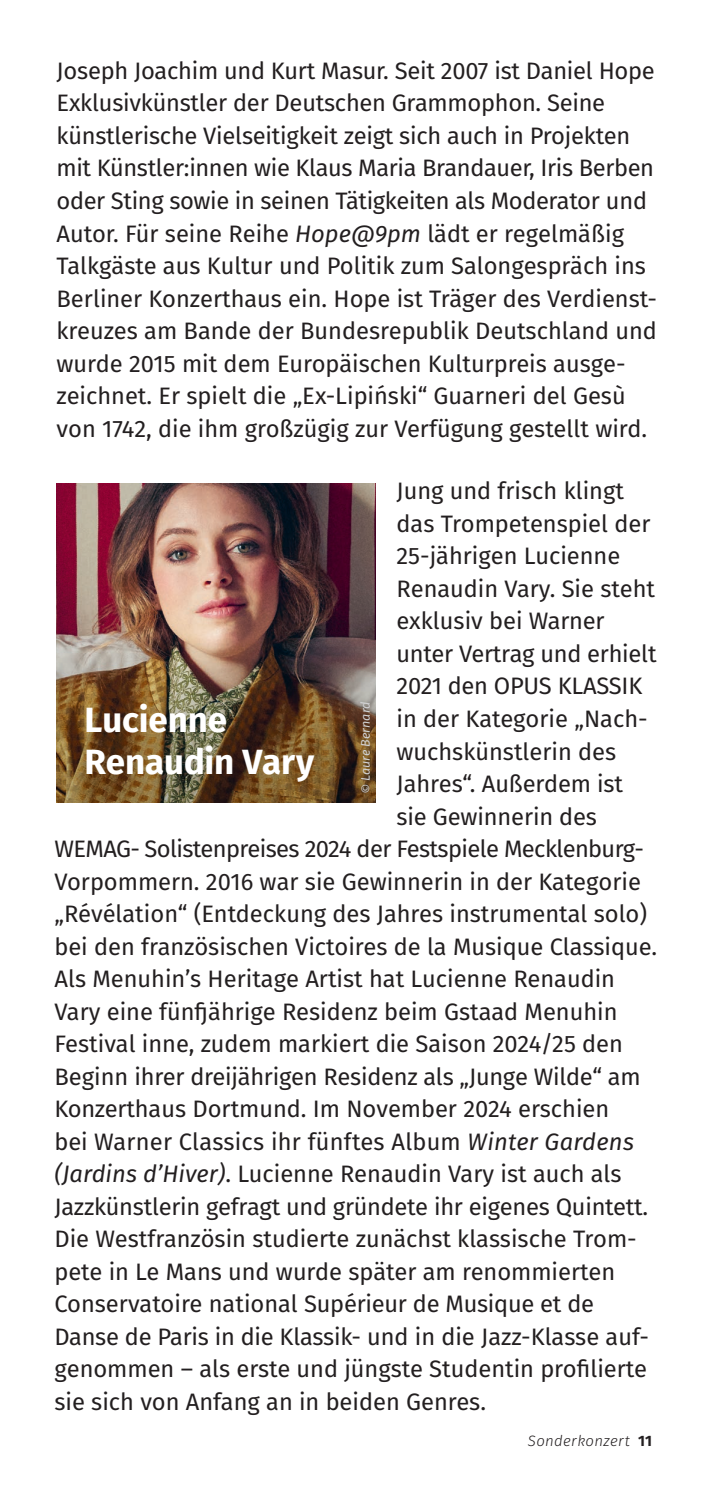
<style>
.page{position:relative;width:709px;height:1489px;background:#fff}
.page>*{position:absolute;margin:0;border:0;box-sizing:border-box;transform-origin:0 0}
.Künstler-Bio___Headline{font:700 35px "Fira Sans";color:#fff}
.Fließtext{font:23.75px/32.5px "Fira Sans";color:#231f20}
.t1{font:italic 300 15px "Fira Sans";letter-spacing:.025em;color:#231f20}
.Fotocredit{font:italic 12.5px "Fira Sans";color:#d1d2d4}
.s1{font-style:italic}
.s2{font-weight:700;font-style:normal}
</style>
<div class="page">
<img style="left:56px;top:483px;width:319px;height:156px">
<img style="left:56px;top:639px;width:319px;height:163px">
<p class="Fließtext" style="left:57px;top:54px;width:602px">Joseph Joachim und Kurt Masur. Seit 2007 ist Daniel Hope Exklusivkünstler der Deutschen Grammophon. Seine künstlerische Vielseitigkeit zeigt sich auch in Projekten mit Künstler:innen wie Klaus Maria Brandauer, Iris Berben oder Sting sowie in seinen Tätigkeiten als Moderator und Autor. Für seine Reihe <span class="s1">Hope@9pm</span> lädt er regelmäßig Talkgäste aus Kultur und Politik zum Salongespräch ins Berliner Konzerthaus ein. Hope ist Träger des Verdienst&shy;kreuzes am Bande der Bundesrepublik Deutschland und wurde 2015 mit dem Europäischen Kulturpreis ausge&shy;zeichnet. Er spielt die „Ex-Lipiński“ Guarneri del Gesù von 1742, die ihm großzügig zur Verfügung gestellt wird.</p>
<p class="Fließtext" style="left:396px;top:474px;width:262px">Jung und frisch klingt das Trompetenspiel der<br>25-jährigen Lucienne<br>Renaudin Vary. Sie steht exklusiv bei Warner unter Vertrag und erhielt<br>2021 den OPUS KLASSIK in der Kategorie „Nach&shy;wuchskünstlerin des<br>Jahres“. Außerdem ist</p>
<p class="Fließtext" style="left:396px;top:799px;width:202px">sie Gewinnerin des</p>
<p class="Fließtext" style="left:54px;top:831px;width:604px">WEMAG- Solistenpreises 2024 der Festspiele Mecklenburg-Vorpommern. 2016 war sie Gewinnerin in der Kategorie „Révélation“ (Entdeckung des Jahres instrumental solo) bei den französischen Victoires de la Musique Classique.<br>Als Menuhin’s Heritage Artist hat Lucienne Renaudin Vary eine fünfjährige Residenz beim Gstaad Menuhin Festival inne, zudem markiert die Saison 2024/25 den Beginn ihrer dreijährigen Residenz als „Junge Wilde“ am Konzerthaus Dortmund. Im November 2024 erschien</p>
<p class="Fließtext" style="left:54px;top:1124px;width:581px">bei Warner Classics ihr fünftes Album <span class="s1">Winter Gardens</span></p>
<p class="Fließtext" style="left:54px;top:1156px;width:595px"><span class="s1">(Jardins d’Hiver)</span>. Lucienne Renaudin Vary ist auch als Jazzkünstlerin gefragt und gründete ihr eigenes Quintett.<br>Die Westfranzösin studierte zunächst klassische Trom&shy;pete in Le Mans und wurde später am renommierten Conservatoire national Supérieur de Musique et de</p>
<p class="Fließtext" style="left:54px;top:1319px;width:596px;text-align:justify">Danse de Paris in die Klassik- und in die Jazz-Klasse auf&shy;genommen – als erste und jüngste Studentin profilierte sie sich von Anfang an in beiden Genres.</p>
<p class="Fotocredit" style="left:356px;top:794px;width:94px;rotate:-90deg">© Laure Bernard</p>
<p class="Künstler-Bio___Headline" style="left:85px;top:690px;width:144px">Lucienne</p>
<p class="Künstler-Bio___Headline" style="left:85px;top:732px;width:231px">Renaudin Vary</p>
<p class="t1" style="left:528px;top:1430px;width:126px">Sonderkonzert <span class="s2">11</span></p>
</div>
